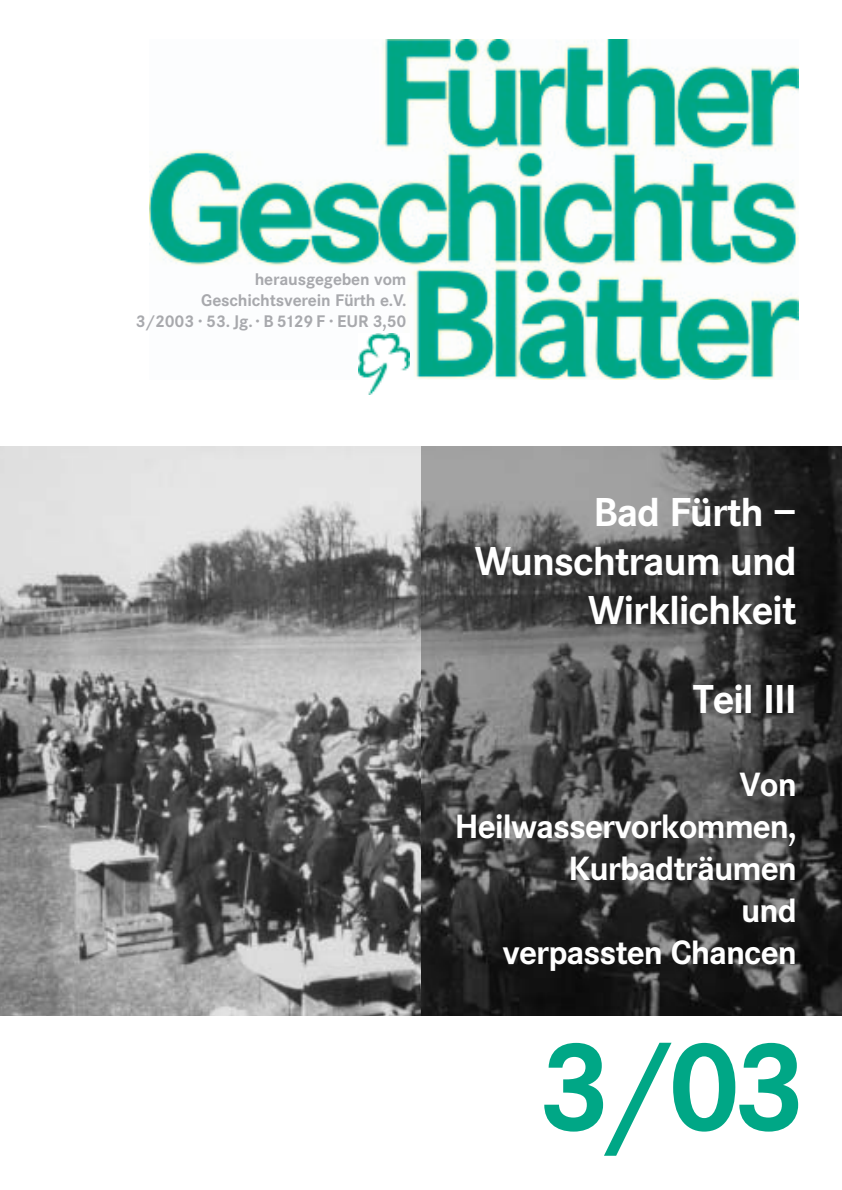
<style>
.page{position:relative;width:842px;height:1190px;background:#fff}
.page>*{position:absolute;margin:0;border:0;box-sizing:border-box;transform-origin:0 0}
.t1{font:700 131.25px "Corporate S";color:#00a786}
.t2{font:700 42px/49px "Corporate S";letter-spacing:-.03em;color:#fff;text-align:right}
.t3{font:700 35px/42px "Corporate S";letter-spacing:-.03em;color:#fff;text-align:right}
.t4{font:700 17.5px/21px "Corporate S";letter-spacing:-.01em;color:#a8a9ad;text-align:right}
</style>
<div class="page">
<img style="left:0;top:446px;width:842px;height:570px">
<img style="left:149px;top:40px;width:649px;height:339px">
<img style="left:358px;top:334px;width:51px;height:61px">
<p class="t4" style="left:136px;top:271px;width:272px">herausgegeben vom<br>Geschichtsverein Fürth e.V.<br>3/2003 · 53. Jg. · B 5129 F · EUR 3,50</p>
<h2 class="t2" style="left:475px;top:491px;width:324px">Bad Fürth –<br>Wunschtraum und<br>Wirklichkeit</h2>
<h2 class="t2" style="left:693px;top:678px;width:106px">Teil III</h2>
<h3 class="t3" style="left:455px;top:766px;width:343px">Von<br>Heilwasservorkommen,<br>Kurbadträumen<br>und<br>verpassten Chancen</h3>
<h1 class="t1" style="left:537px;top:1037px;width:271px">3/03</h1>
</div>
